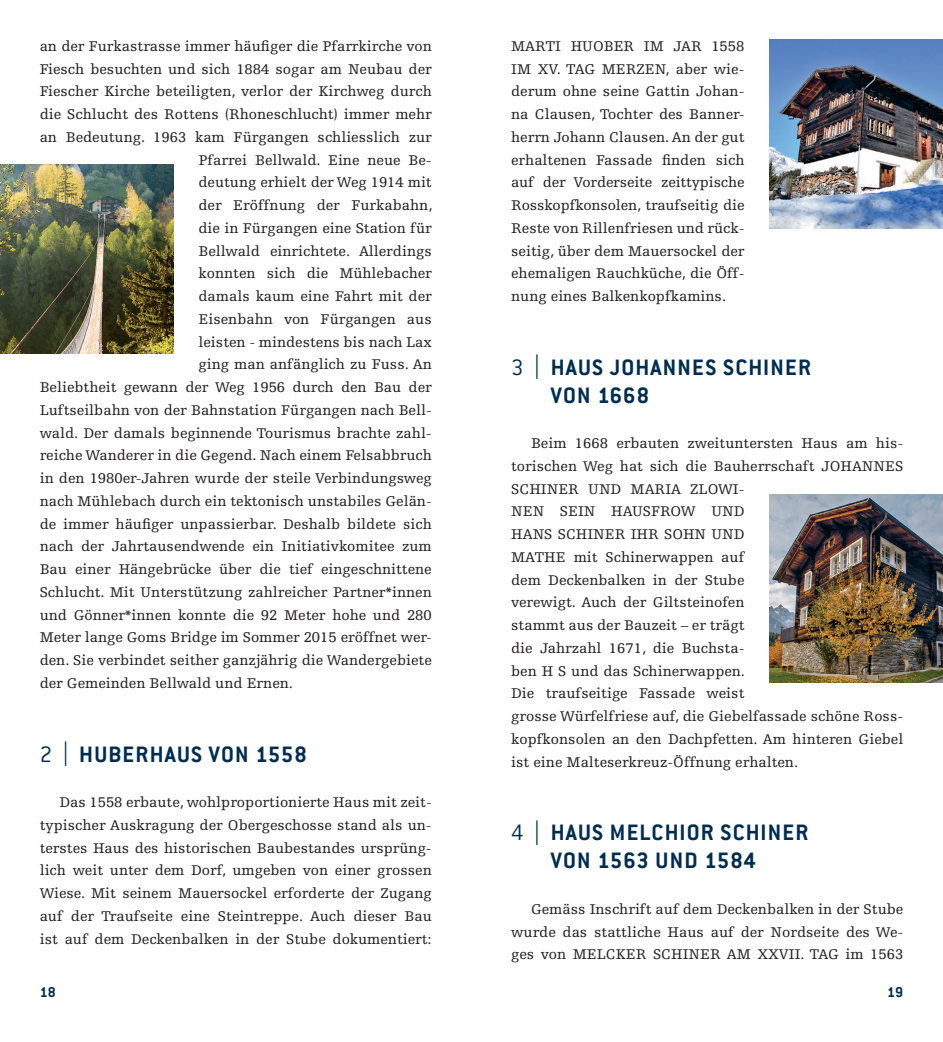
<style>
.page{position:relative;width:943px;height:1042px;background:#fff}
.page>*{position:absolute;margin:0;border:0;box-sizing:border-box;transform-origin:0 0}
.t1{font:700 24.5px/28px "Conduit ITC";letter-spacing:.05em;color:#002e50}
.t2{font:700 15.75px "Conduit ITC";color:#002e50}
.t3{font:14.88px/22.8px "Egyptienne F";color:#231f20;text-align:justify}
.s1{font-weight:300}
.s2{font-family:"Koz Go Pro";font-weight:800}
</style>
<div class="page">
<img style="left:0;top:165px;width:174px;height:188px">
<img style="left:769px;top:40px;width:174px;height:188px">
<img style="left:769px;top:494px;width:174px;height:188px">
<p class="t3" style="left:40px;top:35px;width:393px">an der Furkastrasse immer häufiger die Pfarrkirche von</p>
<p class="t3" style="left:40px;top:58px;width:393px">Fiesch besuchten und sich 1884 sogar am Neubau der</p>
<p class="t3" style="left:40px;top:80px;width:393px">Fiescher Kirche beteiligten, verlor der Kirchweg durch</p>
<p class="t3" style="left:40px;top:103px;width:393px">die Schlucht des Rottens (Rhoneschlucht) immer mehr</p>
<p class="t3" style="left:40px;top:126px;width:393px">an Bedeutung. 1963 kam Fürgangen schliesslich zur</p>
<p class="t3" style="left:198px;top:149px;width:235px">Pfarrei Bellwald. Eine neue Be-</p>
<p class="t3" style="left:198px;top:171px;width:235px">deutung erhielt der Weg 1914 mit</p>
<p class="t3" style="left:198px;top:194px;width:235px">der Eröffnung der Furkabahn,</p>
<p class="t3" style="left:198px;top:217px;width:235px">die in Fürgangen eine Station für</p>
<p class="t3" style="left:198px;top:239px;width:235px">Bellwald einrichtete. Allerdings</p>
<p class="t3" style="left:198px;top:262px;width:235px">konnten sich die Mühlebacher</p>
<p class="t3" style="left:198px;top:285px;width:235px">damals kaum eine Fahrt mit der</p>
<p class="t3" style="left:198px;top:308px;width:235px">Eisenbahn von Fürgangen aus</p>
<p class="t3" style="left:198px;top:330px;width:235px">leisten - mindestens bis nach Lax</p>
<p class="t3" style="left:198px;top:353px;width:235px">ging man anfänglich zu Fuss. An</p>
<p class="t3" style="left:40px;top:376px;width:393px">Beliebtheit gewann der Weg 1956 durch den Bau der</p>
<p class="t3" style="left:40px;top:399px;width:393px">Luftseilbahn von der Bahnstation Fürgangen nach Bell-</p>
<p class="t3" style="left:40px;top:421px;width:393px">wald. Der damals beginnende Tourismus brachte zahl-</p>
<p class="t3" style="left:40px;top:444px;width:393px">reiche Wanderer in die Gegend. Nach einem Felsabbruch</p>
<p class="t3" style="left:40px;top:467px;width:393px">in den 1980er-Jahren wurde der steile Verbindungsweg</p>
<p class="t3" style="left:40px;top:490px;width:393px">nach Mühlebach durch ein tektonisch unstabiles Gelän-</p>
<p class="t3" style="left:40px;top:512px;width:393px">de immer häufiger unpassierbar. Deshalb bildete sich</p>
<p class="t3" style="left:40px;top:535px;width:393px">nach der Jahrtausendwende ein Initiativkomitee zum</p>
<p class="t3" style="left:40px;top:558px;width:393px">Bau einer Hängebrücke über die tief eingeschnittene</p>
<p class="t3" style="left:40px;top:581px;width:393px">Schlucht. Mit Unterstützung zahlreicher Partner*innen</p>
<p class="t3" style="left:40px;top:603px;width:393px">und Gönner*innen konnte die 92 Meter hohe und 280</p>
<p class="t3" style="left:40px;top:626px;width:393px">Meter lange Goms Bridge im Sommer 2015 eröffnet wer-</p>
<p class="t3" style="left:40px;top:649px;width:393px">den. Sie verbindet seither ganzjährig die Wandergebiete</p>
<p class="t3" style="left:40px;top:672px;width:255px">der Gemeinden Bellwald und Ernen.</p>
<h1 class="t1" style="left:40px;top:739px;width:268px"><span class="s1">2</span><span class="s2">｜</span>HUBERHAUS VON 1558</h1>
<p class="t3" style="left:40px;top:791px;width:393px;text-indent:20px">Das 1558 erbaute, wohlproportionierte Haus mit zeit&shy;typischer Auskragung der Obergeschosse stand als un&shy;terstes Haus des historischen Baubestandes ursprüng&shy;lich weit unter dem Dorf, umgeben von einer grossen Wiese. Mit seinem Mauersockel erforderte der Zugang auf der Traufseite eine Steintreppe. Auch dieser Bau ist auf dem Deckenbalken in der Stube dokumentiert:</p>
<p class="t3" style="left:511px;top:35px;width:235px">MARTI HUOBER IM JAR 1558<br>IM XV. TAG MERZEN, aber wie&shy;derum ohne seine Gattin Johan&shy;na Clausen, Tochter des Banner&shy;herrn Johann Clausen. An der gut erhaltenen Fassade finden sich auf der Vorderseite zeittypische Rosskopfkonsolen, traufseitig die Reste von Rillenfriesen und rück&shy;seitig, über dem Mauersockel der ehemaligen Rauchküche, die Öff&shy;nung eines Balkenkopfkamins.</p>
<h1 class="t1" style="left:551px;top:353px;width:261px;text-indent:-40px"><span class="s1">3</span><span class="s2">｜</span>HAUS JOHANNES SCHINER<br>VON 1668</h1>
<p class="t3" style="left:511px;top:432px;width:393px;text-align:left;text-indent:20px">Beim 1668 erbauten zweituntersten Haus am his&shy;torischen Weg hat sich die Bauherrschaft JOHANNES SCHINER UND MARIA ZLOWI-<br>NEN SEIN HAUSFROW UND<br>HANS SCHINER IHR SOHN UND<br>MATHE mit Schinerwappen auf<br>dem Deckenbalken in der Stube<br>verewigt. Auch der Giltsteinofen<br>stammt aus der Bauzeit – er trägt<br>die Jahrzahl 1671, die Buchsta-<br>ben H S und das Schinerwappen.<br>Die traufseitige Fassade weist<br>grosse Würfelfriese auf, die Giebelfassade schöne Ross&shy;kopfkonsolen an den Dachpfetten. Am hinteren Giebel ist eine Malteserkreuz-Öffnung erhalten.</p>
<h1 class="t1" style="left:511px;top:818px;width:298px;text-align:center"><span class="s1">4</span><span class="s2">｜</span>HAUS MELCHIOR SCHINER<br>VON 1563 UND 1584</h1>
<p class="t3" style="left:511px;top:898px;width:393px;text-indent:20px">Gemäss Inschrift auf dem Deckenbalken in der Stube wurde das stattliche Haus auf der Nordseite des We&shy;ges von MELCKER SCHINER AM XXVII. TAG im 1563</p>
<p class="t2" style="left:40px;top:983px;width:18px">18</p>
<p class="t2" style="left:887px;top:983px;width:18px">19</p>
</div>
